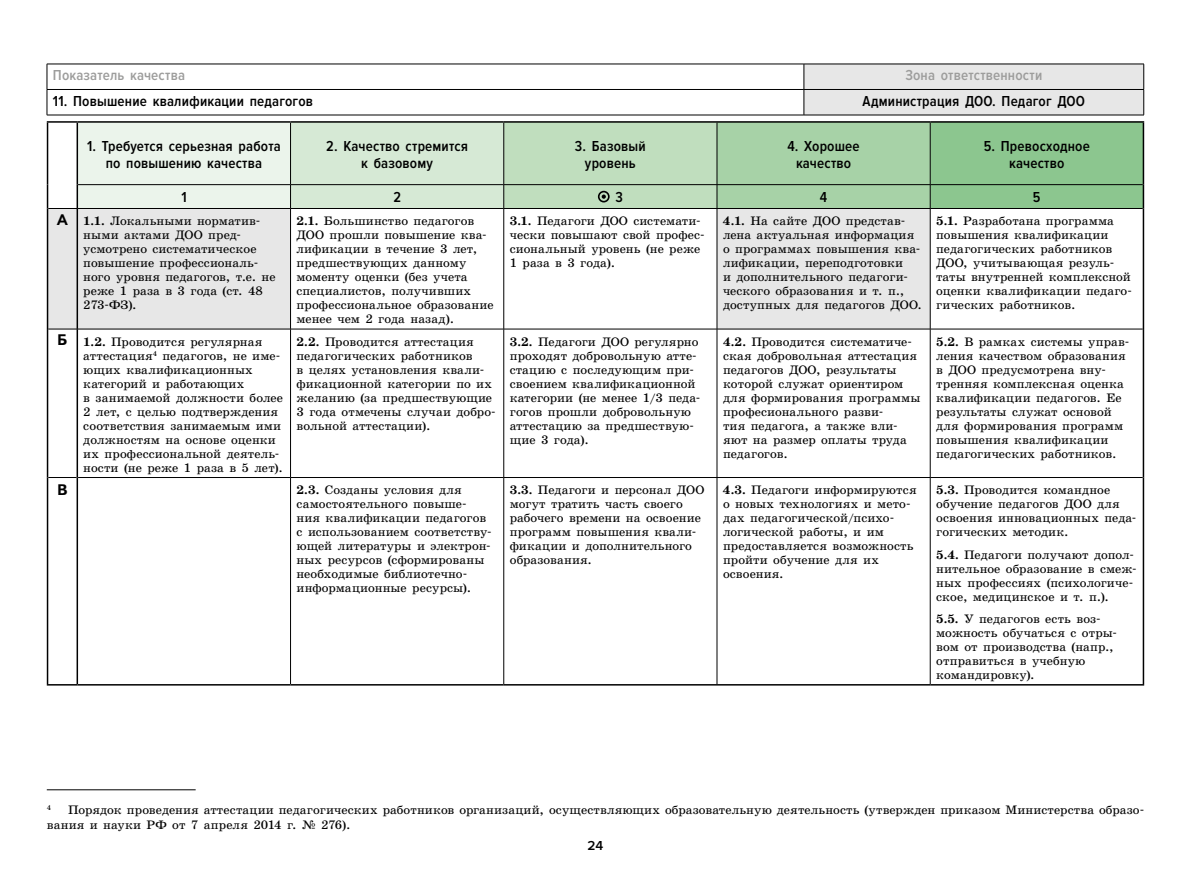
<style>
.page{position:relative;width:1191px;height:893px;background:#fff}
.page>*{position:absolute;margin:0;border:0;box-sizing:border-box;transform-origin:0 0}
.t1{font:700 15.3px "Textbook New";color:#000}
.t2{font:600 15px/17px "Proxima Nova Cond";letter-spacing:.01em;color:#000;text-align:center}
.t3{font:600 15px "Proxima Nova Cond";letter-spacing:.01em;color:#9d9d9c}
.t4{font:600 13.5px "Proxima Nova";color:#000}
.t5{font:12.45px/14px "School Book C San Pin";letter-spacing:.005em;color:#000}
.t6{font:7.2px "School Book C San Pin";color:#000}
.s1{font-family:"Textbook New";font-weight:700;font-size:15.3px}
.s2{font-weight:700}
</style>
<div class="page">
<hr style="left:47px;top:64px;width:757px;height:1px;background:#000">
<hr style="left:47px;top:89px;width:757px;height:1px;background:#000">
<svg style="left:47px;top:64px;width:1px;height:51px"></svg>
<div style="left:803px;top:64px;width:341px;height:51px;background:#e7e7e7"></div>
<hr style="left:47px;top:115px;width:757px;height:1px;background:#000">
<hr style="left:804px;top:115px;width:340px;height:1px;background:#000">
<svg style="left:48px;top:209px;width:882px;height:120px;fill:#e7e7e7"></svg>
<hr style="left:290px;top:209px;width:1px;height:120px;background:#000">
<hr style="left:503px;top:209px;width:1px;height:120px;background:#000">
<hr style="left:716px;top:209px;width:1px;height:120px;background:#000">
<hr style="left:930px;top:209px;width:1px;height:120px;background:#000">
<hr style="left:77px;top:329px;width:213px;height:1px;background:#000">
<hr style="left:290px;top:329px;width:214px;height:1px;background:#000">
<hr style="left:290px;top:329px;width:1px;height:148px;background:#000">
<hr style="left:504px;top:329px;width:213px;height:1px;background:#000">
<hr style="left:503px;top:329px;width:1px;height:148px;background:#000">
<hr style="left:717px;top:329px;width:213px;height:1px;background:#000">
<hr style="left:716px;top:329px;width:1px;height:148px;background:#000">
<hr style="left:930px;top:329px;width:212px;height:1px;background:#000">
<hr style="left:930px;top:329px;width:1px;height:148px;background:#000">
<hr style="left:78px;top:477px;width:212px;height:1px;background:#000">
<hr style="left:290px;top:477px;width:214px;height:1px;background:#000">
<hr style="left:290px;top:478px;width:1px;height:206px;background:#000">
<hr style="left:504px;top:477px;width:213px;height:1px;background:#000">
<hr style="left:503px;top:478px;width:1px;height:206px;background:#000">
<hr style="left:717px;top:477px;width:213px;height:1px;background:#000">
<hr style="left:716px;top:478px;width:1px;height:206px;background:#000">
<hr style="left:930px;top:477px;width:212px;height:1px;background:#000">
<hr style="left:930px;top:478px;width:1px;height:206px;background:#000">
<hr style="left:77px;top:121px;width:213px;height:2px;background:#000">
<hr style="left:290px;top:121px;width:214px;height:2px;background:#000">
<hr style="left:504px;top:121px;width:213px;height:2px;background:#000">
<hr style="left:717px;top:121px;width:213px;height:2px;background:#000">
<hr style="left:930px;top:121px;width:214px;height:2px;background:#000">
<hr style="left:1142px;top:123px;width:2px;height:62px;background:#000">
<hr style="left:1142px;top:185px;width:2px;height:23px;background:#000">
<hr style="left:1142px;top:208px;width:2px;height:121px;background:#000">
<hr style="left:1142px;top:329px;width:2px;height:148px;background:#000">
<hr style="left:1142px;top:477px;width:2px;height:207px;background:#000">
<svg style="left:48px;top:477px;width:29px;height:1px"></svg>
<hr style="left:77px;top:477px;width:1px;height:207px;background:#000">
<hr style="left:77px;top:209px;width:1px;height:120px;background:#000">
<hr style="left:77px;top:329px;width:1px;height:148px;background:#000">
<hr style="left:47px;top:684px;width:30px;height:2px;background:#000">
<hr style="left:77px;top:684px;width:213px;height:2px;background:#000">
<hr style="left:290px;top:684px;width:214px;height:2px;background:#000">
<hr style="left:504px;top:684px;width:213px;height:2px;background:#000">
<hr style="left:717px;top:684px;width:213px;height:2px;background:#000">
<hr style="left:930px;top:684px;width:214px;height:2px;background:#000">
<svg style="left:48px;top:329px;width:29px;height:1px"></svg>
<hr style="left:47px;top:208px;width:1px;height:121px;background:#000">
<hr style="left:47px;top:329px;width:1px;height:148px;background:#000">
<hr style="left:47px;top:477px;width:1px;height:207px;background:#000">
<hr style="left:47px;top:121px;width:30px;height:2px;background:#000">
<svg style="left:47px;top:122px;width:1096px;height:87px;background:#b8d5b8"></svg>
<hr style="left:47px;top:789px;width:149px;height:1px;background:#000">
<p class="t3" style="left:53px;top:67px;width:134px">Показатель качества</p>
<p class="t3" style="left:905px;top:67px;width:138px">Зона ответственности</p>
<p class="t2" style="left:53px;top:93px;width:262px">11. Повышение квалификации педагогов</p>
<p class="t2" style="left:862px;top:93px;width:224px">Администрация ДОО. Педагог ДОО</p>
<p class="t2" style="left:87px;top:138px;width:195px">1. Требуется серьезная работа по повышению качества</p>
<p class="t2" style="left:326px;top:138px;width:143px">2. Качество стремится к базовому</p>
<p class="t2" style="left:575px;top:138px;width:72px">3. Базовый уровень</p>
<p class="t2" style="left:787px;top:138px;width:74px">4. Хорошее качество</p>
<p class="t2" style="left:983px;top:138px;width:107px">5. Превосходное качество</p>
<p class="t2" style="left:182px;top:189px;width:7px">1</p>
<p class="t2" style="left:393px;top:189px;width:9px">2</p>
<p class="t2" style="left:615px;top:189px;width:9px">3</p>
<p class="t2" style="left:820px;top:189px;width:9px">4</p>
<p class="t2" style="left:1032px;top:189px;width:9px">5</p>
<p class="t5" style="left:83px;top:214px;width:194px;text-indent:-26px"><span class="s1">А</span> <span class="s2">1.1.</span> Локальными норматив&shy;ными актами ДОО пред&shy;усмотрено систематическое повышение профессиональ&shy;ного уровня педагогов, т. е. не реже 1 раза в 3 года (ст. 48<br>273-ФЗ).</p>
<p class="t5" style="left:296px;top:214px;width:198px"><span class="s2">2.1.</span> Большинство педагогов<br>ДОО прошли повышение ква&shy;лификации в течение 3 лет, предшествующих данному моменту оценки (без учета специалистов, получивших профессиональное образование менее чем 2 года назад).</p>
<p class="t5" style="left:510px;top:214px;width:196px"><span class="s2">3.1.</span> Педагоги ДОО системати&shy;чески повышают свой профес&shy;сиональный уровень (не реже<br>1 раза в 3 года).</p>
<p class="t5" style="left:723px;top:214px;width:199px"><span class="s2">4.1.</span> На сайте ДОО представ&shy;лена актуальная информация о программах повышения ква&shy;лификации, переподготовки<br>и дополнительного педагоги&shy;ческого образования и т. п. , доступных для педагогов ДОО.</p>
<p class="t5" style="left:936px;top:214px;width:197px"><span class="s2">5.1.</span> Разработана программа повышения квалификации педагогических работников<br>ДОО, учитывающая резуль&shy;таты внутренней комплексной оценки квалификации педаго&shy;гических работников.</p>
<p class="t5" style="left:83px;top:335px;width:201px;text-indent:-26px"><span class="s1">Б</span> <span class="s2">1.2.</span> Проводится регулярная аттестация<sup>4</sup> педагогов, не име&shy;ющих квалификационных категорий и работающих<br>в занимаемой должности более<br>2 лет, с целью подтверждения соответствия занимаемым ими должностям на основе оценки их профессиональной деятель&shy;ности (не реже 1 раза в 5 лет).</p>
<p class="t5" style="left:296px;top:335px;width:201px"><span class="s2">2.2.</span> Проводится аттестация педагогических работников<br>в целях установления квали&shy;фикационной категории по их желанию (за предшествующие<br>3 года отмечены случаи добро&shy;вольной аттестации).</p>
<p class="t5" style="left:510px;top:335px;width:192px"><span class="s2">3.2.</span> Педагоги ДОО регулярно проходят добровольную атте&shy;стацию с последующим при&shy;своением квалификационной категории (не менее 1/3 педа&shy;гогов прошли добровольную аттестацию за предшествую&shy;щие 3 года).</p>
<p class="t5" style="left:723px;top:335px;width:199px"><span class="s2">4.2.</span> Проводится систематиче&shy;ская добровольная аттестация педагогов ДОО, результаты которой служат ориентиром для формирования программы професионального разви-<br>тия педагога, а также вли&shy;яют на размер оплаты труда педагогов.</p>
<p class="t5" style="left:936px;top:335px;width:195px"><span class="s2">5.2.</span> В рамках системы управ&shy;ления качеством образования в ДОО предусмотрена вну&shy;тренняя комплексная оценка квалификации педагогов. Ее результаты служат основой для формирования программ повышения квалификации педагогических работников.</p>
<p class="t1" style="left:57px;top:481px;width:12px">В</p>
<p class="t5" style="left:296px;top:483px;width:197px"><span class="s2">2.3.</span> Созданы условия для самостоятельного повыше&shy;ния квалификации педагогов с использованием соответству&shy;ющей литературы и электрон&shy;ных ресурсов (сформированы необходимые библиотечно&shy;информационные ресурсы).</p>
<p class="t5" style="left:510px;top:483px;width:196px"><span class="s2">3.3.</span> Педагоги и персонал ДОО могут тратить часть своего рабочего времени на освоение программ повышения квали&shy;фикации и дополнительного образования.</p>
<p class="t5" style="left:723px;top:483px;width:195px"><span class="s2">4.3.</span> Педагоги информируются о новых технологиях и мето&shy;дах педагогической/психо&shy;логической работы, и им предоставляется возможность пройти обучение для их освоения.</p>
<p class="t5" style="left:936px;top:483px;width:202px"><span class="s2">5.3.</span> Проводится командное обучение педагогов ДОО для освоения инновационных педа&shy;гогических методик.</p>
<p class="t5" style="left:936px;top:548px;width:202px"><span class="s2">5.4.</span> Педагоги получают допол&shy;нительное образование в смеж&shy;ных профессиях (психологиче&shy;ское, медицинское и т. п.).</p>
<p class="t5" style="left:936px;top:612px;width:182px"><span class="s2">5.5.</span> У педагогов есть воз&shy;можность обучаться с отры&shy;вом от производства (напр. , отправиться в учебную командировку).</p>
<p class="t6" style="left:47px;top:803px;width:6px">4</p>
<p class="t5" style="left:47px;top:802px;width:1099px;line-height:15.5px;text-indent:21px">Порядок проведения аттестации педагогических работников организаций, осуществляющих образовательную деятельность (утвержден приказом Министерства образо&shy;вания и науки РФ от 7 апреля 2014 г. № 276).</p>
<p class="t4" style="left:587px;top:838px;width:17px">24</p>
</div>
